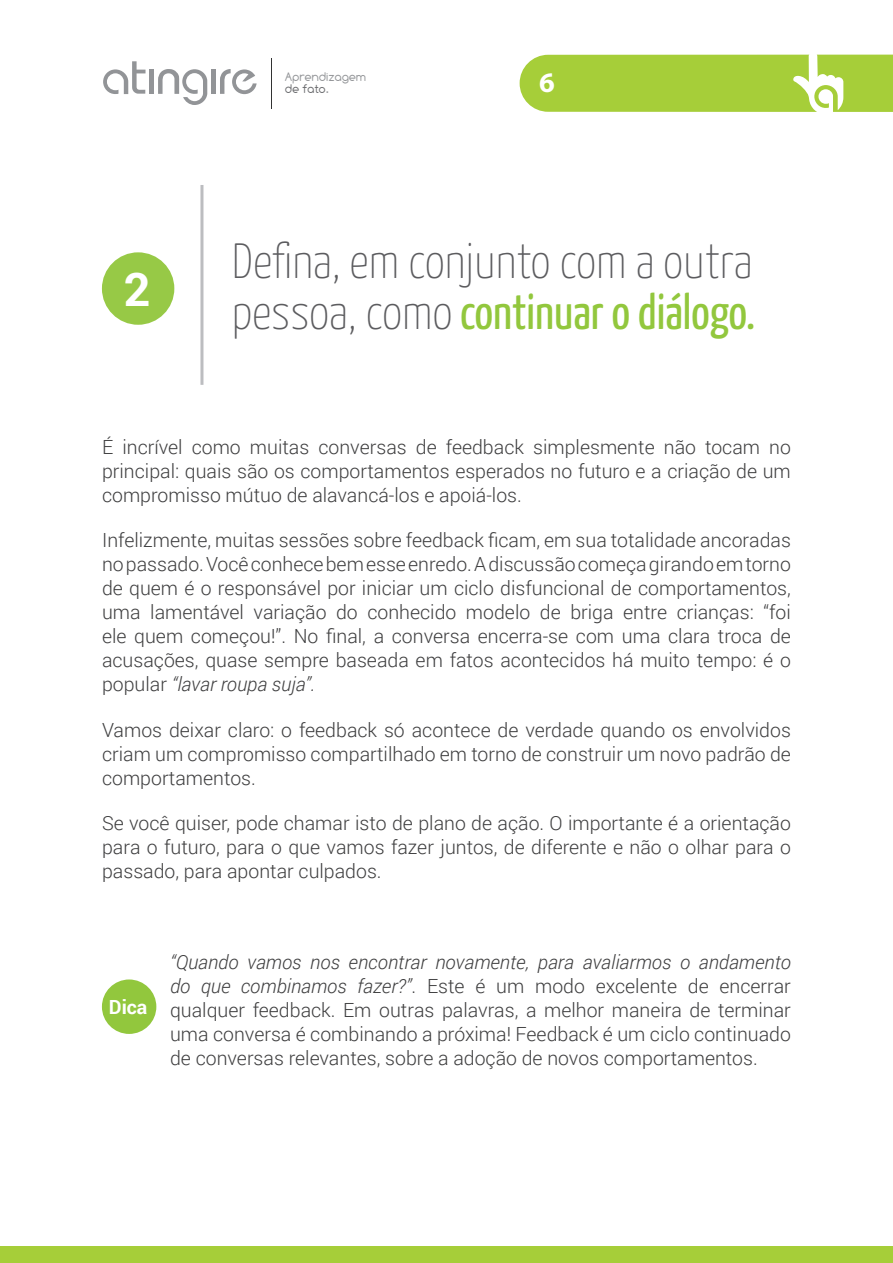
<style>
.page{position:relative;width:893px;height:1263px;background:#fff}
.page>*{position:absolute;margin:0;border:0;box-sizing:border-box;transform-origin:0 0}
.t1{font:100 49.5px/51px "Yanone Kaffeesatz";color:#5c5c5f}
.t2{font:700 46.5px "Roboto";color:#fff}
.t3{font:700 28.35px "Myriad Pro";color:#fff}
.corrido{font:300 19.5px/24px "Roboto";color:#3e3e3f;text-align:justify}
.corrido-2{font:700 19.5px "Roboto";color:#fff}
.t4{font:12.45px/12.3px "Comfortaa";letter-spacing:-.01em;color:#939598}
.s1{color:#6c6d70}
.s2{font-weight:400;color:#92c73d}
.s3{font-style:italic}
</style>
<div class="page">
<div style="left:0;top:1246px;width:893px;height:17px;background:#a6ce39"></div>
<div style="left:149px;top:70px;width:5px;height:24px;background:#929497"></div>
<svg style="left:103px;top:61px;width:43px;height:33px"></svg>
<svg style="left:220px;top:69px;width:37px;height:25px"></svg>
<div style="left:211px;top:70px;width:5px;height:24px;background:#929497"></div>
<svg style="left:158px;top:69px;width:49px;height:36px"></svg>
<hr style="left:271px;top:58px;width:1px;height:50px;background:#323333">
<svg style="left:520px;top:54px;width:373px;height:58px;background:#add24a"></svg>
<div style="left:102px;top:979px;width:54px;height:55px;background:#92c73d;border-radius:50%"></div>
<div style="left:102px;top:252px;width:72px;height:73px;background:#97c946;border-radius:50%"></div>
<hr style="left:200px;top:185px;width:3px;height:200px;background:#bcbdc0">
<h2 class="t2" style="left:124px;top:257px;width:28px">2</h2>
<p class="t4" style="left:285px;top:70px;width:83px">Aprendizagem <span class="s1">de fato</span>.</p>
<h3 class="t3" style="left:539px;top:64px;width:17px">6</h3>
<p class="t1" style="left:232px;top:233px;width:525px">Defina, em conjunto com a outra pessoa, como <span class="s2">continuar o diálogo.</span></p>
<p class="corrido" style="left:102px;top:435px;width:690px">É incrível como muitas conversas de feedback simplesmente não tocam no principal: quais são os comportamentos esperados no futuro e a criação de um compromisso mútuo de alavancá-los e apoiá-los.</p>
<p class="corrido" style="left:102px;top:528px;width:690px">Infelizmente, muitas sessões sobre feedback ficam, em sua totalidade ancoradas no passado. Você conhece bem esse enredo. A discussão começa girando em torno de quem é o responsável por iniciar um ciclo disfuncional de comportamentos, uma lamentável variação do conhecido modelo de briga entre crianças: “foi ele quem começou!”. No final, a conversa encerra-se com uma clara troca de acusações, quase sempre baseada em fatos acontecidos há muito tempo: é o popular <span class="s3">“lavar roupa suja”.</span></p>
<p class="corrido" style="left:102px;top:717px;width:690px">Vamos deixar claro: o feedback só acontece de verdade quando os envolvidos criam um compromisso compartilhado em torno de construir um novo padrão de comportamentos.</p>
<p class="corrido" style="left:102px;top:810px;width:690px">Se você quiser, pode chamar isto de plano de ação. O importante é a orientação para o futuro, para o que vamos fazer juntos, de diferente e não o olhar para o passado, para apontar culpados.</p>
<p class="corrido-2" style="left:109px;top:993px;width:40px">Dica</p>
<p class="corrido" style="left:170px;top:949px;width:622px"><span class="s3">“Quando vamos nos encontrar novamente, para avaliarmos o andamento do que combinamos fazer?”</span>. Este é um modo excelente de encerrar qualquer feedback. Em outras palavras, a melhor maneira de terminar uma conversa é combinando a próxima! Feedback é um ciclo continuado de conversas relevantes, sobre a adoção de novos comportamentos.</p>
</div>
